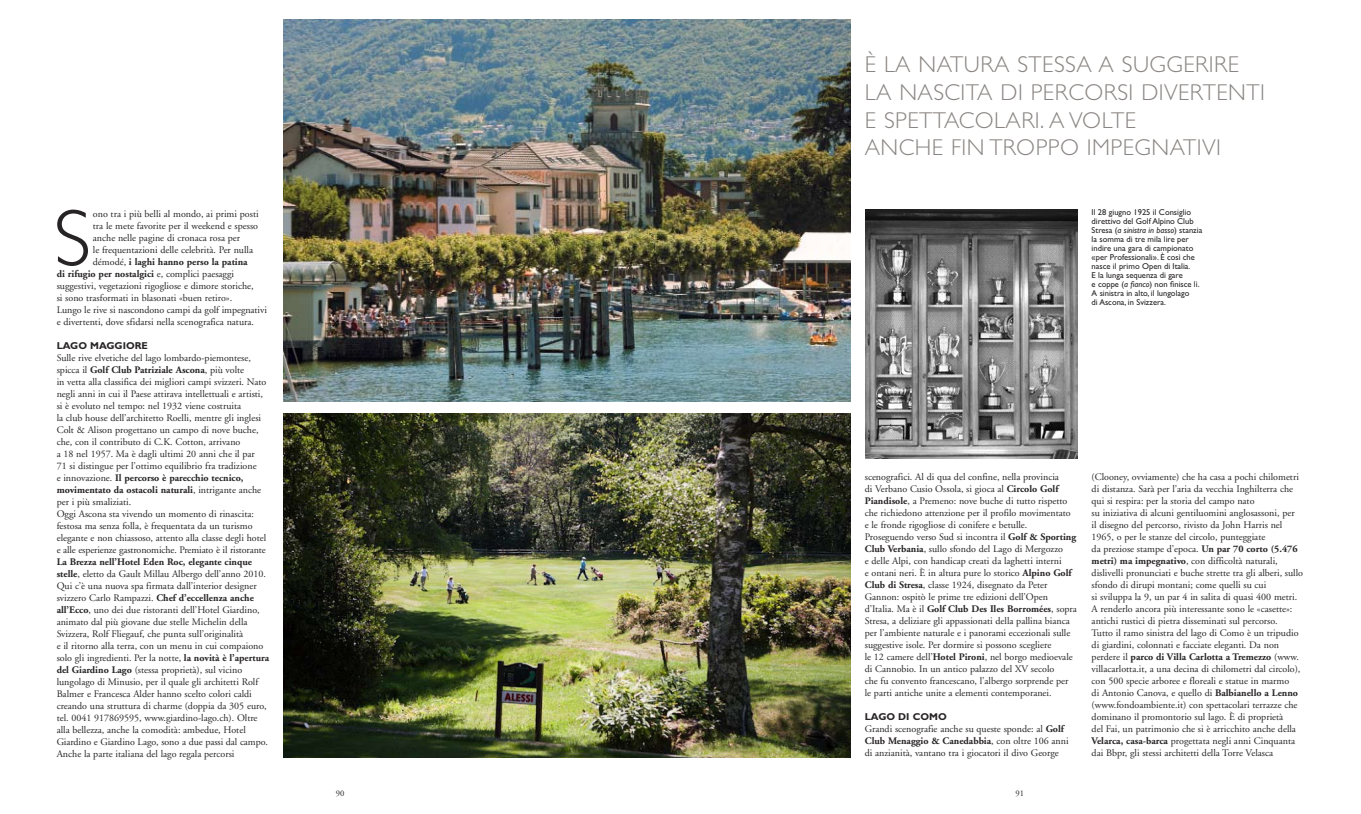
<style>
.page{position:relative;width:1361px;height:814px;background:#fff}
.page>*{position:absolute;margin:0;border:0;box-sizing:border-box;transform-origin:0 0}
.t1{font:300 80.6px "Gill Sans Std";color:#272426}
.t2{font:300 23px/27.6px "Gill Sans Std";letter-spacing:.02em;color:#898583}
.t3{font:10px/12px "Adobe Garamond";color:#272426}
.t4{font:700 10px "Adobe Garamond";color:#272426}
.t5{font:700 10px "Gill Sans Std";color:#272426}
.t6{font:8.6px "Adobe Garamond";color:#272426}
.t7{font:8.5px/9px "Gill Sans Std";color:#272426}
.s1{font-weight:400}
.s2{font-weight:700}
.s3{font-style:italic}
</style>
<div class="page">
<img style="left:865px;top:209px;width:212px;height:249px">
<img style="left:283px;top:20px;width:568px;height:381px">
<img style="left:283px;top:413px;width:567px;height:344px">
<h1 class="t1" style="left:54px;top:193px;width:32px">S</h1>
<p class="t3" style="left:93px;top:208px;width:167px">ono tra i più belli al mondo, ai primi posti</p>
<p class="t3" style="left:93px;top:220px;width:167px">tra le mete favorite per il weekend e spesso</p>
<p class="t3" style="left:93px;top:232px;width:149px">anche nelle pagine di cronaca rosa per</p>
<p class="t3" style="left:93px;top:244px;width:162px">le frequentazioni delle celebrità. Per nulla</p>
<p class="t4" style="left:93px;top:256px;width:156px"><span class="s1">démodé,</span> i laghi hanno perso la patina</p>
<p class="t4" style="left:57px;top:268px;width:179px">di rifugio per nostalgici <span class="s1">e, complici paesaggi</span></p>
<p class="t3" style="left:57px;top:280px;width:198px">suggestivi, vegetazioni rigogliose e dimore storiche,</p>
<p class="t3" style="left:57px;top:292px;width:177px">si sono trasformati in blasonati «buen retiro».</p>
<p class="t3" style="left:57px;top:304px;width:212px">Lungo le rive si nascondono campi da golf impegnativi</p>
<p class="t3" style="left:57px;top:316px;width:199px">e divertenti, dove sfidarsi nella scenografica natura.</p>
<p class="t5" style="left:57px;top:340px;width:9px">LAGO</p>
<p class="t5" style="left:90px;top:340px;width:9px">MAGGIORE</p>
<p class="t3" style="left:57px;top:352px;width:211px">Sulle rive elvetiche del lago lombardo-piemontese, spicca il <span class="s2">Golf Club Patriziale Ascona</span>, più volte<br>in vetta alla classifica dei migliori campi svizzeri. Nato negli anni in cui il Paese attirava intellettuali e artisti, si è evoluto nel tempo: nel 1932 viene costruita<br>la club house dell’architetto Roelli, mentre gli inglesi Colt &amp; Alison progettano un campo di nove buche, che, con il contributo di C.K. Cotton, arrivano<br>a 18 nel 1957. Ma è dagli ultimi 20 anni che il par 71 si distingue per l’ottimo equilibrio fra tradizione<br>e innovazione. <span class="s2">Il percorso è parecchio tecnico, movimentato da ostacoli naturali</span>, intrigante anche per i più smaliziati.<br>Oggi Ascona sta vivendo un momento di rinascita: festosa ma senza folla, è frequentata da un turismo elegante e non chiassoso, attento alla classe degli hotel e alle esperienze gastronomiche. Premiato è il ristorante</p>
<p class="t3" style="left:57px;top:556px;width:214px"><span class="s2">La Brezza nell’Hotel Eden Roc, elegante cinque stelle</span>, eletto da Gault Millau Albergo dell’anno 2010.<br>Qui c’è una nuova spa firmata dall’interior designer svizzero Carlo Rampazzi. <span class="s2">Chef d’eccellenza anche all’Ecco</span>, uno dei due ristoranti dell’Hotel Giardino, animato dal più giovane due stelle Michelin della Svizzera, Rolf Fliegauf, che punta sull’originalità<br>e il ritorno alla terra, con un menu in cui compaiono solo gli ingredienti. Per la notte, <span class="s2">la novità è l’apertura del Giardino Lago</span> (stessa proprietà), sul vicino lungolago di Minusio, per il quale gli architetti Rolf Balmer e Francesca Alder hanno scelto colori caldi creando una struttura di charme (doppia da 305 euro, tel. 0041 917869595, www.giardino-lago.ch). Oltre alla bellezza, anche la comodità: ambedue, Hotel Giardino e Giardino Lago, sono a due passi dal campo.<br>Anche la parte italiana del lago regala percorsi</p>
<h2 class="t2" style="left:865px;top:51px;width:402px">È LA NATURA STESSA A SUGG ERIRE<br>LA NASCITA DI PERCORSI DIVERTENTI<br>E SPETTACOLARI. A VOLTE<br>ANCHE FIN TROPPO IMPEG NATIVI</h2>
<p class="t7" style="left:1091px;top:208px;width:112px">Il 28 giugno 1925 il Consiglio direttivo del Golf Alpino Club<br>Stresa (<span class="s3">a sinistra in basso</span>) stanzia la somma di tre mila lire per indire una gara di campionato «per Professionali». È così che nasce il primo Open di Italia.<br>E la lunga sequenza di gare<br>e coppe (<span class="s3">a fianco</span>) non finisce lì.<br>A sinistra in alto, il lungolago<br>di Ascona, in Svizzera.</p>
<p class="t3" style="left:865px;top:471px;width:214px">scenografici. Al di qua del confine, nella provincia<br>di Verbano Cusio Ossola, si gioca al <span class="s2">Circolo Golf Piandisole</span>, a Premeno: nove buche di tutto rispetto che richiedono attenzione per il profilo movimentato e le fronde rigogliose di conifere e betulle.<br>Proseguendo verso Sud si incontra il <span class="s2">Golf &amp; Sporting Club Verbania</span>, sullo sfondo del Lago di Mergozzo<br>e delle Alpi, con handicap creati da laghetti interni<br>e ontani neri. È in altura pure lo storico <span class="s2">Alpino Golf Club di Stresa</span>, classe 1924, disegnato da Peter Gannon: ospitò le prime tre edizioni dell’Open d’Italia. Ma è il <span class="s2">Golf Club Des Iles Borromées</span>, sopra Stresa, a deliziare gli appassionati della pallina bianca per l’ambiente naturale e i panorami eccezionali sulle suggestive isole. Per dormire si possono scegliere<br>le 12 camere dell’<span class="s2">Hotel Pironi</span>, nel borgo medioevale di Cannobio. In un antico palazzo del XV secolo<br>che fu convento francescano, l’albergo sorprende per le parti antiche unite a elementi contemporanei.</p>
<p class="t5" style="left:865px;top:710px;width:9px">LAGO</p>
<p class="t5" style="left:898px;top:710px;width:24px">DI COMO</p>
<p class="t3" style="left:865px;top:723px;width:205px">Grandi scenografie anche su queste sponde: al <span class="s2">Golf<br>Club Menaggio &amp; Canedabbia</span>, con oltre 106 anni di anzianità, vantano tra i giocatori il divo George</p>
<p class="t6" style="left:336px;top:788px;width:10px">90</p>
<p class="t6" style="left:1015px;top:788px;width:10px">91</p>
<p class="t3" style="left:1091px;top:471px;width:213px">(Clooney, ovviamente) che ha casa a pochi chilometri di distanza. Sarà per l’aria da vecchia Inghilterra che qui si respira: per la storia del campo nato<br>su iniziativa di alcuni gentiluomini anglosassoni, per<br>il disegno del percorso, rivisto da John Harris nel 1965, o per le stanze del circolo, punteggiate<br>da preziose stampe d’epoca. <span class="s2">Un par 70 corto (5.476 metri) ma impegnativo</span>, con difficoltà naturali, dislivelli pronunciati e buche strette tra gli alberi, sullo sfondo di dirupi montani; come quelli su cui<br>si sviluppa la 9, un par 4 in salita di quasi 400 metri.<br>A renderlo ancora più interessante sono le «casette»: antichi rustici di pietra disseminati sul percorso.<br>Tutto il ramo sinistra del lago di Como è un tripudio di giardini, colonnati e facciate eleganti. Da non perdere il <span class="s2">parco di Villa Carlotta a Tremezzo</span> (www. villacarlotta.it, a una decina di chilometri dal circolo), con 500 specie arboree e floreali e statue in marmo<br>di Antonio Canova, e quello di <span class="s2">Balbianello a Lenno </span>(www.fondoambiente.it) con spettacolari terrazze che dominano il promontorio sul lago. È di proprietà<br>del Fai, un patrimonio che si è arricchito anche della <span class="s2">Velarca, casa-barca</span> progettata negli anni Cinquanta dai Bbpr, gli stessi architetti della Torre Velasca</p>
</div>
